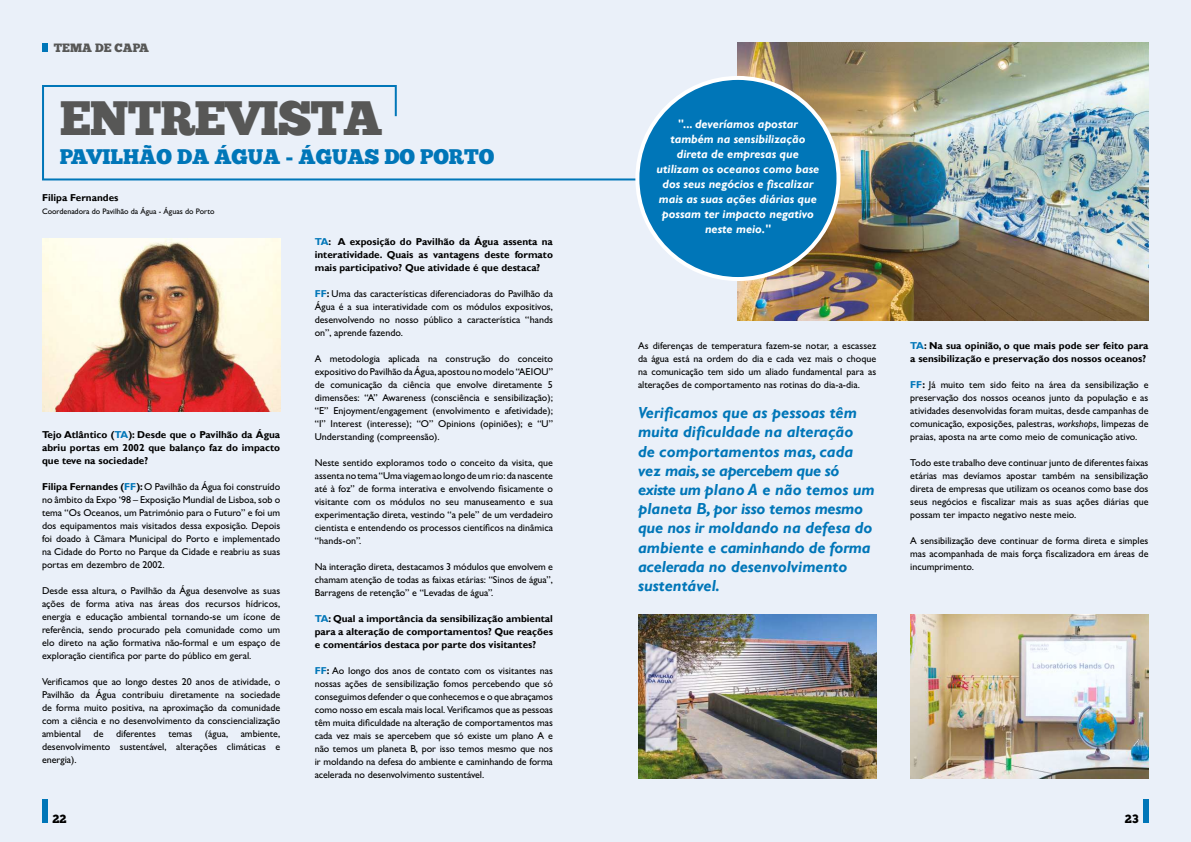
<style>
.page{position:relative;width:1191px;height:842px;background:#eaf0f9}
.page>*{position:absolute;margin:0;border:0;box-sizing:border-box;transform-origin:0 0}
.t1{font:48px "Chunk Five Ex";letter-spacing:-.025em;color:#575756}
.t2{font:21px "Chunk Five Ex";letter-spacing:-.005em;color:#0076b8}
.t3{font:italic 700 16px/19.2px "Gill Sans";color:#0076b8}
.t4{font:italic 700 12px/15px "Gill Sans";color:#fff;text-align:center}
.t5{font:12px "Chunk Five Ex";color:#575756}
.t6{font:12px "Chunk Five Ex";color:#000}
.t7{font:500 10px/13px "Gill Sans MT Pro";color:#000;text-align:justify}
.t8{font:700 10px/13px "Gill Sans";color:#000;text-align:justify}
.t9{font:500 8px "Gill Sans MT Pro";color:#000}
.s1{color:#0076b8}
.s2{font-family:"Gill Sans";font-weight:700}
.s3{font-family:"Gill Sans";font-weight:700;color:#0076b8}
.s4{font-style:italic}
</style>
<div class="page">
<div style="left:43px;top:799px;width:5px;height:24px;background:#0076b8"></div>
<div style="left:1142px;top:799px;width:6px;height:24px;background:#0076b8"></div>
<div style="left:43px;top:43px;width:5px;height:8px;background:#0076b8"></div>
<svg style="left:42px;top:85px;width:636px;height:96px"></svg>
<img style="left:737px;top:43px;width:411px;height:277px">
<div style="left:637px;top:78px;width:201px;height:201px;background:#0076b8;border-radius:50%"></div>
<div style="left:635px;top:76px;width:205px;height:205px;border:4px solid #fff;border-radius:50%"></div>
<img style="left:638px;top:614px;width:238px;height:164px">
<img style="left:910px;top:614px;width:238px;height:164px">
<img style="left:42px;top:238px;width:238px;height:173px">
<p class="t5" style="left:54px;top:38px;width:97px">TEMA DE CAPA</p>
<h1 class="t1" style="left:60px;top:82px;width:324px">ENTREVISTA</h1>
<h2 class="t2" style="left:60px;top:141px;width:436px">PAVILHÃO DA ÁGUA - ÁGUAS DO PORTO</h2>
<p class="t8" style="left:42px;top:191px;width:78px">Filipa Fernandes</p>
<p class="t9" style="left:42px;top:206px;width:174px">Coordenadora do Pavilhão da Água - Águas do Porto</p>
<p class="t8" style="left:42px;top:428px;width:240px">Tejo Atlântico (<span class="s1">TA</span>): Desde que o Pavilhão da Água abriu portas em 2002 que balanço faz do impacto que teve na sociedade?</p>
<p class="t7" style="left:42px;top:480px;width:240px"><span class="s2">Filipa Fernandes (</span><span class="s3">FF</span><span class="s2">):</span> O Pavilhão da Água foi construído no âmbito da Expo ‘98 – Exposição Mundial de Lisboa, sob o tema “Os Oceanos, um Património para o Futuro” e foi um dos equipamentos mais visitados dessa exposição. Depois foi doado à Câmara Municipal do Porto e implementado na Cidade do Porto no Parque da Cidade e reabriu as suas portas em dezembro de 2002.</p>
<p class="t7" style="left:42px;top:584px;width:240px">Desde essa altura, o Pavilhão da Água desenvolve as suas ações de forma ativa nas áreas dos recursos hídricos, energia e educação ambiental tornando-se um ícone de referência, sendo procurado pela comunidade como um elo direto na ação formativa não-formal e um espaço de exploração cientifica por parte do público em geral.</p>
<p class="t7" style="left:42px;top:675px;width:240px">Verificamos que ao longo destes 20 anos de atividade, o Pavilhão da Água contribuiu diretamente na sociedade de forma muito positiva, na aproximação da comunidade com a ciência e no desenvolvimento da consciencialização ambiental</p>
<p class="t7" style="left:94px;top:727px;width:11px">de</p>
<p class="t7" style="left:116px;top:727px;width:41px">diferentes</p>
<p class="t7" style="left:168px;top:727px;width:61px">temas (água,</p>
<p class="t7" style="left:42px;top:727px;width:240px;text-indent:199px">ambiente, desenvolvimento sustentável, alterações climáticas e energia).</p>
<p class="t8" style="left:315px;top:236px;width:240px"><span class="s1">TA</span>: A exposição do Pavilhão da Água assenta na interatividade. Quais as vantagens deste formato mais participativo? Que atividade é que destaca?</p>
<p class="t7" style="left:315px;top:287px;width:240px"><span class="s3">FF</span><span class="s2">:</span> Uma das características diferenciadoras do Pavilhão da Água é a sua interatividade com os módulos expositivos, desenvolvendo no nosso público a característica “hands on”, aprende fazendo.</p>
<p class="t7" style="left:315px;top:352px;width:240px">A metodologia aplicada na construção do conceito expositivo do Pavilhão da Água, apostou no modelo “AEIOU” de comunicação da ciência que envolve diretamente 5 dimensões: “A” Awareness (consciência e sensibilização); “E” Enjoyment/engagement (envolvimento e afetividade); “I” Interest (interesse); “O” Opinions (opiniões); e “U” Understanding (compreensão).</p>
<p class="t7" style="left:315px;top:456px;width:240px">Neste sentido exploramos todo o conceito da visita, que assenta no tema “Uma viagem ao longo de um rio: da nascente até à foz” de forma interativa e envolvendo fisicamente o visitante com os módulos no seu manuseamento e sua experimentação direta, vestindo “a pele” de um verdadeiro cientista e entendendo os processos científicos na dinâmica “hands-on”.</p>
<p class="t7" style="left:315px;top:560px;width:240px">Na interação direta, destacamos 3 módulos que envolvem e chamam atenção de todas as faixas etárias: “Sinos de água”, Barragens de retenção” e “Levadas de água”.</p>
<p class="t8" style="left:315px;top:613px;width:240px"><span class="s1">TA</span>: Qual a importância da sensibilização ambiental para a alteração de comportamentos? Que reações e comentários destaca por parte dos visitantes?</p>
<p class="t7" style="left:315px;top:664px;width:240px"><span class="s3">FF</span><span class="s2">:</span> Ao longo dos anos de contato com os visitantes nas nossas ações de sensibilização fomos percebendo que só conseguimos defender o que conhecemos e o que abraçamos como nosso em escala mais local. Verificamos que as pessoas têm muita dificuldade na alteração de comportamentos mas cada vez mais se apercebem que só existe um plano A e não temos um planeta B, por isso temos mesmo que nos ir moldando na defesa do ambiente e caminhando de forma acelerada no desenvolvimento sustentável.</p>
<p class="t4" style="left:656px;top:117px;width:164px">"... deveríamos apostar também na sensibilização direta de empresas que utilizam os oceanos como base dos seus negócios e fiscalizar mais as suas ações diárias que possam ter impacto negativo neste meio."</p>
<p class="t7" style="left:638px;top:339px;width:240px">As diferenças de temperatura fazem-se notar, a escassez da água está na ordem do dia e cada vez mais o choque na comunicação tem sido um aliado fundamental para as alterações de comportamento nas rotinas do dia-a-dia.</p>
<p class="t8" style="left:910px;top:340px;width:240px"><span class="s1">TA</span>: Na sua opinião, o que mais pode ser feito para a sensibilização e preservação dos nossos oceanos?</p>
<p class="t7" style="left:910px;top:378px;width:240px"><span class="s3">FF</span><span class="s2">:</span> Já muito tem sido feito na área da sensibilização e preservação dos nossos oceanos junto da população e as atividades desenvolvidas foram muitas, desde campanhas de comunicação, exposições, palestras, <span class="s4">workshops</span>, limpezas de praias, aposta na arte como meio de comunicação ativo.</p>
<p class="t7" style="left:910px;top:456px;width:240px">Todo este trabalho deve continuar junto de diferentes faixas etárias mas devíamos apostar também na sensibilização direta de empresas que utilizam os oceanos como base dos seus negócios e fiscalizar mais as suas ações diárias que possam ter impacto negativo neste meio.</p>
<p class="t7" style="left:910px;top:534px;width:240px">A sensibilização deve continuar de forma direta e simples mas acompanhada de mais força fiscalizadora em áreas de incumprimento.</p>
<p class="t3" style="left:638px;top:404px;width:238px">Verificamos que as pessoas têm muita dificuldade na alteração<br>de comportamentos mas, cada vez mais, se apercebem que só existe um plano A e não temos um planeta B, por isso temos mesmo que nos ir moldando na defesa do ambiente e caminhando de forma acelerada no desenvolvimento sustentável.</p>
<p class="t6" style="left:52px;top:810px;width:16px">22</p>
<p class="t6" style="left:1125px;top:810px;width:15px">23</p>
</div>
